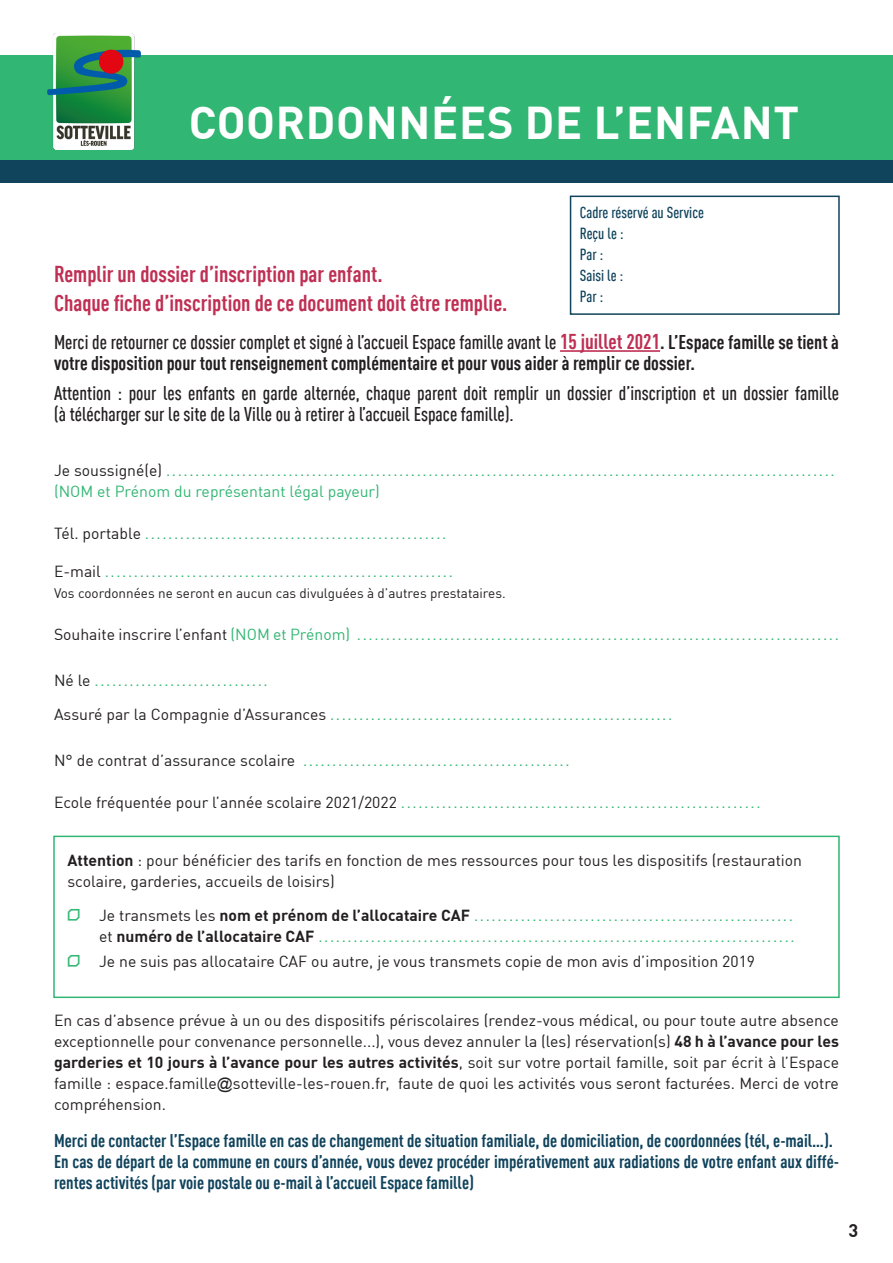
<style>
.page{position:relative;width:893px;height:1263px;background:#fff}
.page>*{position:absolute;margin:0;border:0;box-sizing:border-box;transform-origin:0 0}
.t1{font:45px "DINOT Bold 2";letter-spacing:.015em;color:#fff}
.body{font:700 condensed 22.5px "DINOT";color:#bf2f53}
.body-2{font:700 condensed 19.5px/21px "DINOT";color:#231f20}
.body-3{font:500 condensed 19.5px/21px "DINOT";color:#231f20}
.body-4{font:700 condensed 18px/21px "DINOT";color:#10435c}
.body-5{font:18px "DINOT Bold 2";color:#231f20}
.body-6{font:15.75px/21px "DINOT";color:#32b673;text-align:right}
.body-7{font:15.75px/21px "DINOT";color:#231f20}
.body-8{font:500 condensed 15.75px "DINOT";color:#10435c}
.body-9{font:13.5px "DINOT";color:#231f20}
.s1{font-weight:500}
.s2{font-size:21px;color:#bf2f53}
.s3{color:#231f20}
.s4{font-family:"DINOT Bold 2"}
.s5{font-family:"Instantdecoadvance";font-size:21px}
.s6{font-family:"DINOT Bold 2";color:#231f20}
.s7{font-family:"Instantdecoadvance";font-size:21px;color:#32b673}
.s8{font-family:"Arial Regular 2"}
</style>
<div class="page">
<div style="left:0;top:159px;width:893px;height:24px;background:#10435c"></div>
<div style="left:0;top:55px;width:893px;height:104px;background:#32b673"></div>
<div style="left:570px;top:196px;width:270px;height:119px;border:2px solid #10435c"></div>
<hr style="left:560px;top:350px;width:100px;height:2px;background:#bf2f53">
<div style="left:53px;top:836px;width:787px;height:162px;border:2px solid #32b673"></div>
<img style="left:48px;top:33px;width:92px;height:117px">
<p class="t1" style="left:189px;top:93px;width:612px">COORDONNÉES DE L’ENFANT</p>
<p class="body-8" style="left:580px;top:203px;width:126px">Cadre réservé au Service</p>
<p class="body-8" style="left:580px;top:224px;width:45px">Reçu le :</p>
<p class="body-8" style="left:580px;top:245px;width:25px">Par :</p>
<p class="body-8" style="left:580px;top:266px;width:45px">Saisi le :</p>
<p class="body-8" style="left:580px;top:287px;width:25px">Par :</p>
<p class="body" style="left:54px;top:260px;width:330px">Remplir un dossier d’inscription par enfant.</p>
<p class="body" style="left:54px;top:290px;width:455px">Chaque fiche d’inscription de ce document doit être remplie.</p>
<p class="body-2" style="left:54px;top:332px;width:786px"><span class="s1">Merci de retourner ce dossier complet et signé à l’accueil Espace famille avant le</span> <span class="s2">15 juillet 2021</span>. L’Espace famille se tient à votre disposition pour tout renseignement complémentaire et pour vous aider à remplir ce dossier.</p>
<p class="body-3" style="left:54px;top:382px;width:786px">Attention : pour les enfants en garde alternée, chaque parent doit remplir un dossier d’inscription et un dossier famille (à télécharger sur le site de la Ville ou à retirer à l’accueil Espace famille).</p>
<p class="body-6" style="left:54px;top:459px;width:782px"><span class="s3">Je soussigné(e)</span> ...................................................................................................................</p>
<p class="body-6" style="left:54px;top:480px;width:327px">(NOM et Prénom du représentant légal payeur)</p>
<p class="body-6" style="left:54px;top:522px;width:394px"><span class="s3">Tél. portable</span> ....................................................</p>
<p class="body-6" style="left:54px;top:560px;width:400px"><span class="s3">E-mail</span> ............................................................</p>
<p class="body-9" style="left:54px;top:584px;width:453px">Vos coordonnées ne seront en aucun cas divulguées à d’autres prestataires.</p>
<p class="body-6" style="left:54px;top:623px;width:786px"><span class="s3">Souhaite inscrire l’enfant</span> (NOM et Prénom) ...................................................................................</p>
<p class="body-6" style="left:54px;top:669px;width:215px"><span class="s3">Né le</span> ..............................</p>
<p class="body-6" style="left:54px;top:703px;width:620px"><span class="s3">Assuré par la Compagnie d’Assurances</span> ...........................................................</p>
<p class="body-6" style="left:54px;top:749px;width:517px"><span class="s3">N° de contrat d’assurance scolaire</span> ..............................................</p>
<p class="body-6" style="left:54px;top:791px;width:708px"><span class="s3">Ecole fréquentée pour l’année scolaire 2021/2022</span> ..............................................................</p>
<p class="body-7" style="left:68px;top:850px;width:736px"><span class="s4">Attention</span> : pour bénéficier des tarifs en fonction de mes ressources pour tous les dispositifs (restauration scolaire, garderies, accueils de loisirs)</p>
<p class="body-6" style="left:68px;top:904px;width:729px"><span class="s5">V</span> <span class="s3">Je transmets les</span> <span class="s6">nom et prénom de l’allocataire CAF</span> ....................................................... <span class="s3">et</span> <span class="s6">numéro de l’allocataire CAF</span> ..................................................................................</p>
<p class="body-7" style="left:68px;top:951px;width:689px"><span class="s7">V</span> Je ne suis pas allocataire CAF ou autre, je vous transmets copie de mon avis d’imposition 2019</p>
<p class="body-7" style="left:54px;top:1010px;width:786px;text-align:justify">En cas d’absence prévue à un ou des dispositifs périscolaires (rendez-vous médical, ou pour toute autre absence exceptionnelle pour convenance personnelle...), vous devez annuler la (les) réservation(s) <span class="s4">48 h à l’avance pour les garderies et 10 jours à l’avance pour les autres activités</span>, soit sur votre portail famille, soit par écrit à l’Espace famille : espace.famille<span class="s8">@</span>sotteville-les-rouen.fr, faute de quoi les activités vous seront facturées. Merci de votre compréhension.</p>
<p class="body-4" style="left:54px;top:1130px;width:780px">Merci de contacter l’Espace famille en cas de changement de situation familiale, de domiciliation, de coordonnées (tél, e-mail…).</p>
<p class="body-4" style="left:54px;top:1151px;width:786px">En cas de départ de la commune en cours d’année, vous devez procéder impérativement aux radiations de votre enfant aux diffé&shy;rentes activités (par voie postale ou e-mail à l’accueil Espace famille)</p>
<p class="body-5" style="left:848px;top:1219px;width:11px">3</p>
</div>
